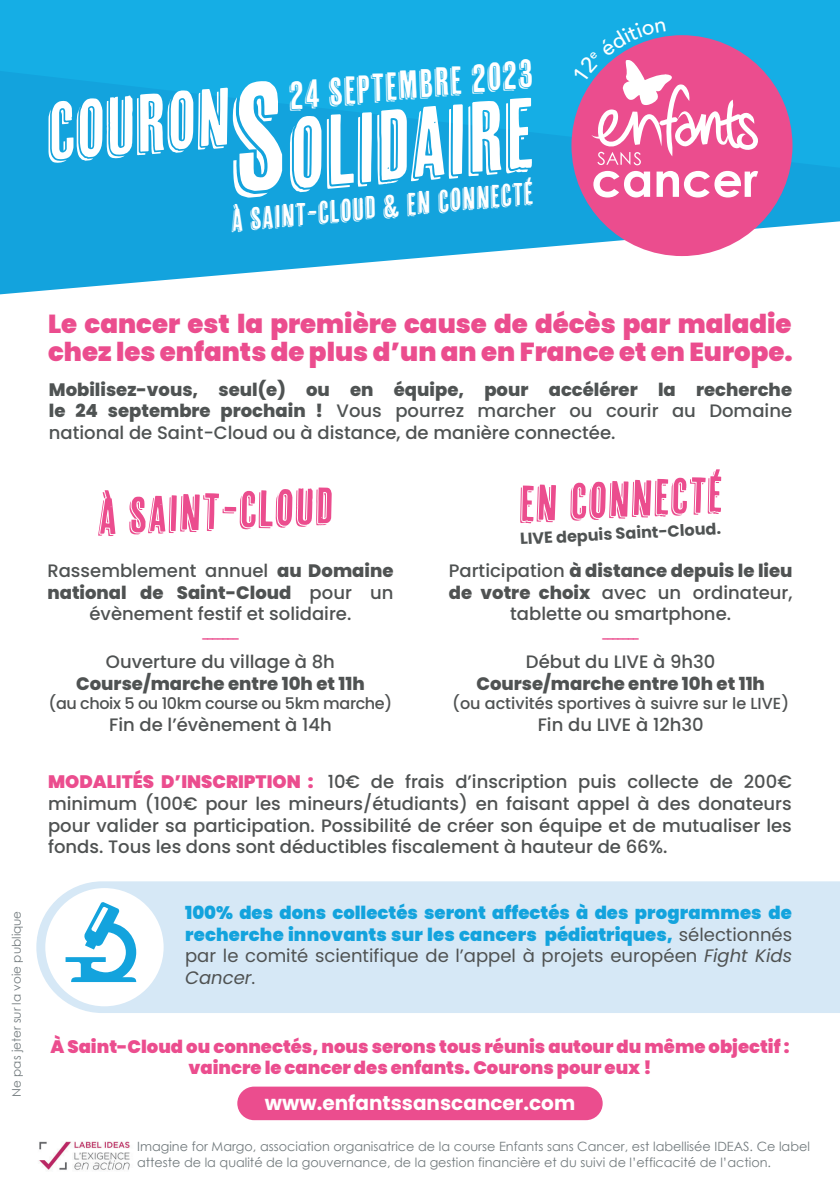
<style>
.page{position:relative;width:840px;height:1191px;background:#fff}
.page>*{position:absolute;margin:0;border:0;box-sizing:border-box;transform-origin:0 0}
.t1{font:98.8px "Cheap Pine";color:#fff}
.t2{font:39px "Cheap Pine";color:#fff}
.t3{font:31.2px "Cheap Pine";color:#fff}
.t4{font:900 26px/28.2px "Poppins";color:#eb4d8e}
.t5{font:700 20px "Poppins";color:#fff}
.t6{font:500 18px/21.6px "Poppins";color:#4f5252;text-align:center}
.t7{font:900 18px/21.6px "Poppins";letter-spacing:.01em;color:#13a3dd;text-align:justify}
.t8{font:500 18px/21.6px "Poppins";color:#4f5353;text-align:justify}
.t9{font:900 18px/21.6px "Poppins";color:#eb4d8e;text-align:center}
.t10{font:800 18px "Poppins";color:#4f5252}
.t11{font:500 16px "Poppins";color:#4f5252}
.t12{font:500 16px "Poppins";letter-spacing:-.025em;color:#4f5252}
.t13{font:700 16px "Poppins";color:#4f5353}
.t14{font:500 14px "Poppins";color:#eb4d8e}
.t15{font:12.8px/15.4px "Century Gothic";color:#727a7d}
.t16{font:12px "Century Gothic";color:#727a7d}
.s1{font-size:154.4px}
.s2{font-weight:800}
.s3{font-weight:900;color:#eb4d8e}
.s4{font-weight:400;color:#4f5252}
.s5{font-weight:400;font-style:italic;color:#4f5252}
</style>
<div class="page">
<svg style="left:0;top:168px;width:839px;height:126px;fill:#13a3dd"></svg>
<svg style="left:0;top:0;width:839px;height:168px;background:#14aae2"></svg>
<img style="left:39px;top:1141px;width:91px;height:30px">
<div style="left:571px;top:35px;width:221px;height:221px;background:#eb4d8e;border-radius:50%"></div>
<svg style="left:593px;top:171px;width:56px;height:26px"></svg>
<svg style="left:656px;top:171px;width:101px;height:26px"></svg>
<div style="left:36px;top:881px;width:803px;height:132px;background:#d6e8f6"></div>
<div style="left:45px;top:888px;width:118px;height:118px;background:#fff;border-radius:50%"></div>
<svg style="left:65px;top:901px;width:71px;height:81px"></svg>
<div style="left:237px;top:1086px;width:365px;height:34px;background:#eb4d8e;border-radius:17px"></div>
<svg style="left:98px;top:490px;width:17px;height:46px"></svg>
<svg style="left:129px;top:487px;width:202px;height:47px"></svg>
<svg style="left:520px;top:484px;width:35px;height:39px"></svg>
<svg style="left:570px;top:469px;width:150px;height:52px"></svg>
<svg style="left:572px;top:20px;width:186px;height:145px"></svg>
<h2 class="t2" style="left:289px;top:66px;width:246px;rotate:-1deg">24 SEPTEMBRE 2023</h2>
<h1 class="t1" style="left:45px;top:121px;width:485px;rotate:-5deg"><sup>COURON</sup><span class="s1">S</span>OLIDAIRE</h1>
<h3 class="t3" style="left:232px;top:193px;width:302px;rotate:-1deg">À SAINT-CLOUD &amp; EN CONNECTÉ</h3>
<h3 class="t4" style="left:48px;top:310px;width:745px">Le cancer est la première cause de décès par maladie chez les enfants de plus d’un an en France et en Europe.</h3>
<p class="t8" style="left:49px;top:378px;width:744px"><span class="s2">Mobilisez-vous, seul(e) ou en équipe, pour accélérer la recherche le 24 septembre prochain !</span> Vous pourrez marcher ou courir au Domaine national de Saint-Cloud ou à distance, de manière connectée.</p>
<p class="t16" style="left:8px;top:1096px;width:187px;rotate:-90deg">Ne pas jeter sur la voie publique</p>
<p class="t6" style="left:47px;top:560px;width:347px">Rassemblement annuel <span class="s2">au Domaine national de Saint-Cloud</span> pour un évènement festif et solidaire.</p>
<p class="t14" style="left:201px;top:631px;width:40px">-------</p>
<p class="t6" style="left:106px;top:651px;width:230px">Ouverture du village à 8h</p>
<p class="t10" style="left:76px;top:673px;width:290px">Course/marche entre 10h et 11h</p>
<p class="t12" style="left:49px;top:694px;width:345px">(au choix 5 ou 10km course ou 5km marche)</p>
<p class="t6" style="left:109px;top:713px;width:224px">Fin de l’évènement à 14h</p>
<p class="t13" style="left:519px;top:529px;width:202px;rotate:-3deg">LIVE depuis Saint-Cloud.</p>
<p class="t6" style="left:448px;top:560px;width:345px">Participation <span class="s2">à distance depuis le lieu de votre choix</span> avec un ordinateur, tablette ou smartphone.</p>
<p class="t14" style="left:601px;top:631px;width:40px">-------</p>
<p class="t6" style="left:525px;top:651px;width:191px">Début du LIVE à 9h30</p>
<p class="t10" style="left:476px;top:673px;width:290px">Course/marche entre 10h et 11h</p>
<p class="t11" style="left:452px;top:694px;width:338px">(ou activités sportives à suivre sur le LIVE)</p>
<p class="t6" style="left:537px;top:713px;width:167px">Fin du LIVE à 12h30</p>
<p class="t6" style="left:48px;top:771px;width:745px;text-align:justify"><span class="s3">MODALITÉS D’INSCRIPTION :</span> 10€ de frais d’inscription puis collecte de 200€ minimum (100€ pour les mineurs/étudiants) en faisant appel à des donateurs pour valider sa participation. Possibilité de créer son équipe et de mutualiser les fonds. Tous les dons sont déductibles fiscalement à hauteur de 66%.</p>
<p class="t7" style="left:185px;top:902px;width:608px">100% des dons collectés seront affectés à des programmes de recherche innovants sur les cancers pédiatriques, <span class="s4">sélectionnés par le comité scientifique de l’appel à projets européen</span> <span class="s5">Fight Kids Cancer</span><span class="s4">.</span></p>
<p class="t9" style="left:50px;top:1035px;width:740px">À Saint-Cloud ou connectés, nous serons tous réunis autour du même objectif : vaincre le cancer des enfants. Courons pour eux !</p>
<p class="t5" style="left:264px;top:1090px;width:312px">www.enfantssanscancer.com</p>
<p class="t15" style="left:137px;top:1138px;width:674px">Imagine for Margo, association organisatrice de la course Enfants sans Cancer, est labellisée IDEAS. Ce label atteste de la qualité de la gouvernance, de la gestion financière et du suivi de l’efficacité de l’action.</p>
</div>
